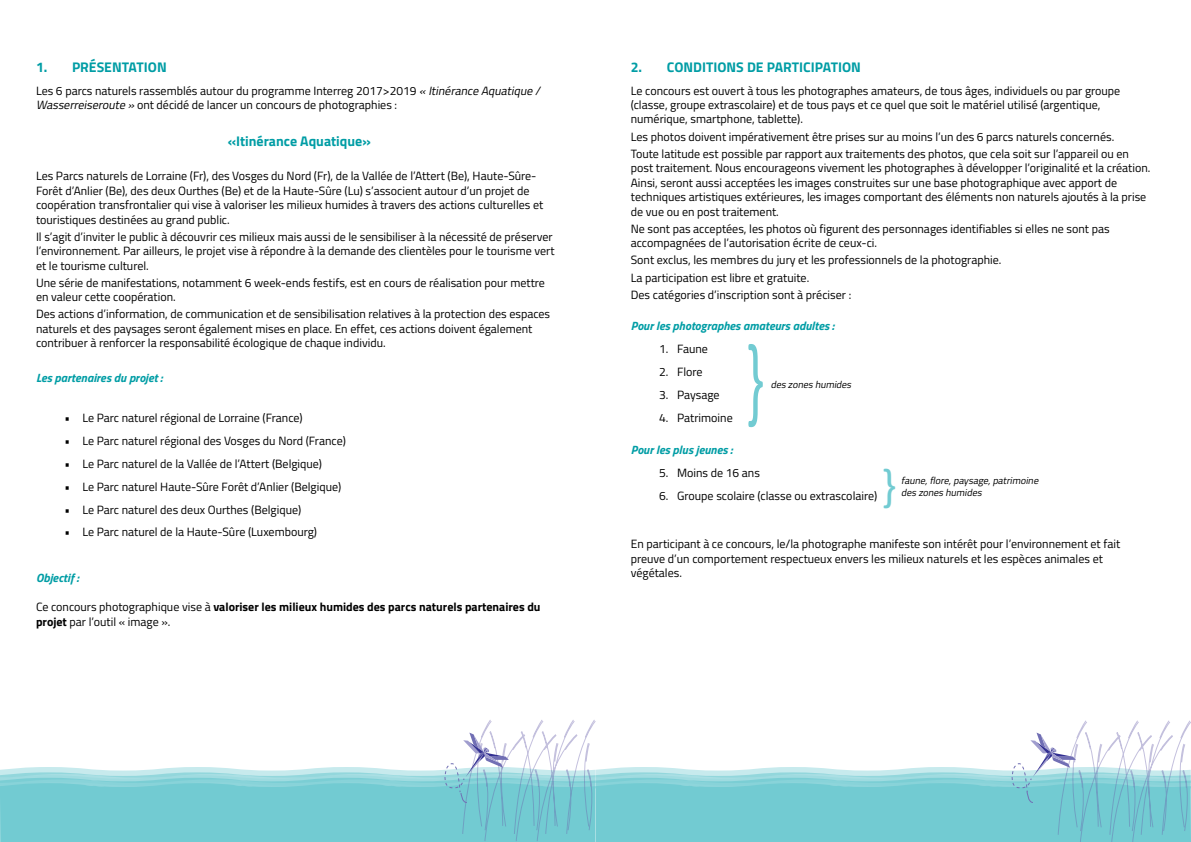
<style>
.page{position:relative;width:1191px;height:842px;background:#fff}
.page>*{position:absolute;margin:0;border:0;box-sizing:border-box;transform-origin:0 0}
.t1{font:47px "Calibri";color:#72cbd2}
.t2{font:700 14px "Titillium Web";color:#009da5}
.t3{font:12px/14.4px "Titillium Web";color:#000}
.t4{font:700 12px/14.4px "Titillium Web";color:#000}
.t5{font:italic 700 12px "Titillium Web";color:#009da5}
.t6{font:italic 10px/12px "Titillium Web";color:#000}
.s1{font-style:italic}
.s2{font-weight:400}
</style>
<div class="page">
<svg style="left:748px;top:344px;width:15px;height:83px"></svg>
<svg style="left:0;top:720px;width:1191px;height:122px"></svg>
<p class="t2" style="left:36px;top:56px;width:132px">1. PRÉSENTATION</p>
<p class="t3" style="left:36px;top:83px;width:508px">Les 6 parcs naturels rassemblés autour du programme Interreg 2017&gt;2019 <span class="s1">« Itinérance Aquatique /<br>Wasserreiseroute »</span> ont décidé de lancer un concours de photographies :</p>
<p class="t2" style="left:228px;top:130px;width:145px">«Itinérance Aquatique»</p>
<p class="t3" style="left:36px;top:168px;width:509px">Les Parcs naturels de Lorraine (Fr), des Vosges du Nord (Fr), de la Vallée de l’Attert (Be), Haute-Sûre-Forêt d’Anlier (Be), des deux Ourthes (Be) et de la Haute-Sûre (Lu) s’associent autour d’un projet de coopération transfrontalier qui vise à valoriser les milieux humides à travers des actions culturelles et touristiques destinées au grand public.</p>
<p class="t3" style="left:36px;top:229px;width:520px">Il s’agit d’inviter le public à découvrir ces milieux mais aussi de le sensibiliser à la nécessité de préserver l’environnement. Par ailleurs, le projet vise à répondre à la demande des clientèles pour le tourisme vert et le tourisme culturel.</p>
<p class="t3" style="left:36px;top:275px;width:510px">Une série de manifestations, notamment 6 week-ends festifs, est en cours de réalisation pour mettre en valeur cette coopération.</p>
<p class="t3" style="left:36px;top:306px;width:515px">Des actions d’information, de communication et de sensibilisation relatives à la protection des espaces naturels et des paysages seront également mises en place. En effet, ces actions doivent également contribuer à renforcer la responsabilité écologique de chaque individu.</p>
<p class="t5" style="left:36px;top:368px;width:128px">Les partenaires du projet :</p>
<p class="t3" style="left:64px;top:410px;width:240px">• Le Parc naturel régional de Lorraine (France)</p>
<p class="t3" style="left:64px;top:433px;width:283px">• Le Parc naturel régional des Vosges du Nord (France)</p>
<p class="t3" style="left:64px;top:456px;width:259px">• Le Parc naturel de la Vallée de l’Attert (Belgique)</p>
<p class="t3" style="left:64px;top:479px;width:278px">• Le Parc naturel Haute-Sûre Forêt d’Anlier (Belgique)</p>
<p class="t3" style="left:64px;top:501px;width:238px">• Le Parc naturel des deux Ourthes (Belgique)</p>
<p class="t3" style="left:64px;top:524px;width:254px">• Le Parc naturel de la Haute-Sûre (Luxembourg)</p>
<p class="t5" style="left:36px;top:569px;width:44px">Objectif :</p>
<p class="t4" style="left:36px;top:599px;width:506px"><span class="s2">Ce concours photographique vise à</span> valoriser les milieux humides des parcs naturels partenaires du projet <span class="s2">par l’outil « image ».</span></p>
<p class="t2" style="left:631px;top:56px;width:232px">2. CONDITIONS DE PARTICIPATION</p>
<p class="t3" style="left:631px;top:83px;width:491px">Le concours est ouvert à tous les photographes amateurs, de tous âges, individuels ou par groupe (classe, groupe extrascolaire) et de tous pays et ce quel que soit le matériel utilisé (argentique, numérique, smartphone, tablette).</p>
<p class="t3" style="left:631px;top:127px;width:500px;line-height:17.2px">Les photos doivent impérativement être prises sur au moins l’un des 6 parcs naturels concernés.<br>Toute latitude est possible par rapport aux traitements des photos, que cela soit sur l’appareil ou en</p>
<p class="t3" style="left:631px;top:160px;width:521px">post traitement. Nous encourageons vivement les photographes à développer l’originalité et la création.<br>Ainsi, seront aussi acceptées les images construites sur une base photographique avec apport de techniques artistiques extérieures, les images comportant des éléments non naturels ajoutés à la prise de vue ou en post traitement.</p>
<p class="t3" style="left:631px;top:221px;width:480px">Ne sont pas acceptées, les photos où figurent des personnages identifiables si elles ne sont pas accompagnées de l’autorisation écrite de ceux-ci.</p>
<p class="t3" style="left:631px;top:251px;width:372px;line-height:17.2px">Sont exclus, les membres du jury et les professionnels de la photographie.<br>La participation est libre et gratuite.<br>Des catégories d’inscription sont à préciser :</p>
<p class="t5" style="left:631px;top:317px;width:205px">Pour les photographes amateurs adultes :</p>
<p class="t3" style="left:659px;top:341px;width:50px">1. Faune</p>
<p class="t3" style="left:659px;top:364px;width:45px">2. Flore</p>
<p class="t3" style="left:659px;top:387px;width:62px">3. Paysage</p>
<p class="t3" style="left:659px;top:410px;width:75px">4. Patrimoine</p>
<p class="t5" style="left:631px;top:440px;width:103px">Pour les plus jeunes :</p>
<p class="t3" style="left:659px;top:465px;width:102px">5. Moins de 16 ans</p>
<p class="t3" style="left:659px;top:488px;width:220px">6. Groupe scolaire (classe ou extrascolaire)</p>
<p class="t3" style="left:631px;top:536px;width:491px">En participant à ce concours, le/la photographe manifeste son intérêt pour l’environnement et fait preuve d’un comportement respectueux envers les milieux naturels et les espèces animales et végétales.</p>
<p class="t6" style="left:770px;top:378px;width:84px">des zones humides</p>
<h1 class="t1" style="left:881px;top:453px;width:16px">}</h1>
<p class="t6" style="left:901px;top:474px;width:141px">faune,flore,paysage,patrimoine des zones humides</p>
</div>
